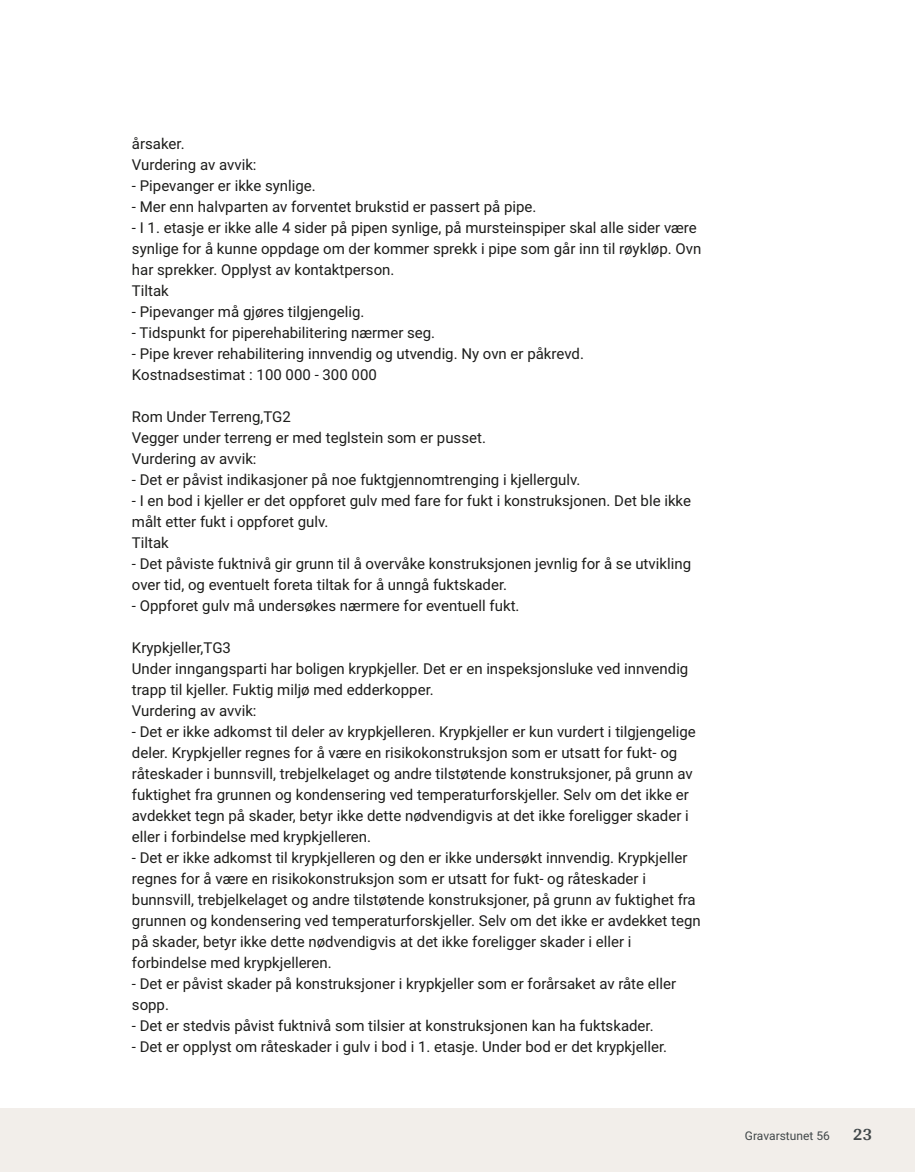
<style>
.page{position:relative;width:915px;height:1172px;background:#fff}
.page>*{position:absolute;margin:0;border:0;box-sizing:border-box;transform-origin:0 0}
.t1{font:700 18px "Arya";color:#414749}
.t2{font:15px/21px "Roboto Vitec";color:#1d1d1b}
.t3{font:12px "Roboto Vitec";color:#414749}
</style>
<div class="page">
<div style="left:0;top:1108px;width:914px;height:64px;background:#f2eeea"></div>
<p class="t2" style="left:132px;top:132px;width:571px">årsaker.<br>Vurdering av avvik:<br>‑ Pipevanger er ikke synlige.<br>‑ Mer enn halvparten av forventet brukstid er passert på pipe.<br>‑ I 1. etasje er ikke alle 4 sider på pipen synlige, på mursteinspiper skal alle sider være synlige for å kunne oppdage om der kommer sprekk i pipe som går inn til røykløp. Ovn har sprekker. Opplyst av kontaktperson.<br>Tiltak<br>‑ Pipevanger må gjøres tilgjengelig.<br>‑ Tidspunkt for piperehabilitering nærmer seg.<br>‑ Pipe krever rehabilitering innvendig og utvendig. Ny ovn er påkrevd.<br>Kostnadsestimat : 100 000 ‑ 300 000</p>
<p class="t2" style="left:132px;top:405px;width:560px">Rom Under Terreng,TG2<br>Vegger under terreng er med teglstein som er pusset.<br>Vurdering av avvik:<br>‑ Det er påvist indikasjoner på noe fuktgjennomtrenging i kjellergulv.<br>‑ I en bod i kjeller er det oppforet gulv med fare for fukt i konstruksjonen. Det ble ikke målt etter fukt i oppforet gulv.<br>Tiltak<br>‑ Det påviste fuktnivå gir grunn til å overvåke konstruksjonen jevnlig for å se utvikling over tid, og eventuelt foreta tiltak for å unngå fuktskader.<br>‑ Oppforet gulv må undersøkes nærmere for eventuell fukt.</p>
<p class="t2" style="left:132px;top:636px;width:570px">Krypkjeller,TG3<br>Under inngangsparti har boligen krypkjeller. Det er en inspeksjonsluke ved innvendig trapp til kjeller. Fuktig miljø med edderkopper.<br>Vurdering av avvik:<br>‑ Det er ikke adkomst til deler av krypkjelleren. Krypkjeller er kun vurdert i tilgjengelige deler. Krypkjeller regnes for å være en risikokonstruksjon som er utsatt for fukt‑ og råteskader i bunnsvill, trebjelkelaget og andre tilstøtende konstruksjoner, på grunn av fuktighet fra grunnen og kondensering ved temperaturforskjeller. Selv om det ikke er avdekket tegn på skader, betyr ikke dette nødvendigvis at det ikke foreligger skader i eller i forbindelse med krypkjelleren.<br>‑ Det er ikke adkomst til krypkjelleren og den er ikke undersøkt innvendig. Krypkjeller regnes for å være en risikokonstruksjon som er utsatt for fukt‑ og råteskader i bunnsvill, trebjelkelaget og andre tilstøtende konstruksjoner, på grunn av fuktighet fra grunnen og kondensering ved temperaturforskjeller. Selv om det ikke er avdekket tegn på skader, betyr ikke dette nødvendigvis at det ikke foreligger skader i eller i forbindelse med krypkjelleren.<br>‑ Det er påvist skader på konstruksjoner i krypkjeller som er forårsaket av råte eller sopp.<br>‑ Det er stedvis påvist fuktnivå som tilsier at konstruksjonen kan ha fuktskader.<br>‑ Det er opplyst om råteskader i gulv i bod i 1. etasje. Under bod er det krypkjeller.</p>
<p class="t3" style="left:744px;top:1127px;width:86px">Gravarstunet 56</p>
<p class="t1" style="left:852px;top:1123px;width:21px">23</p>
</div>
